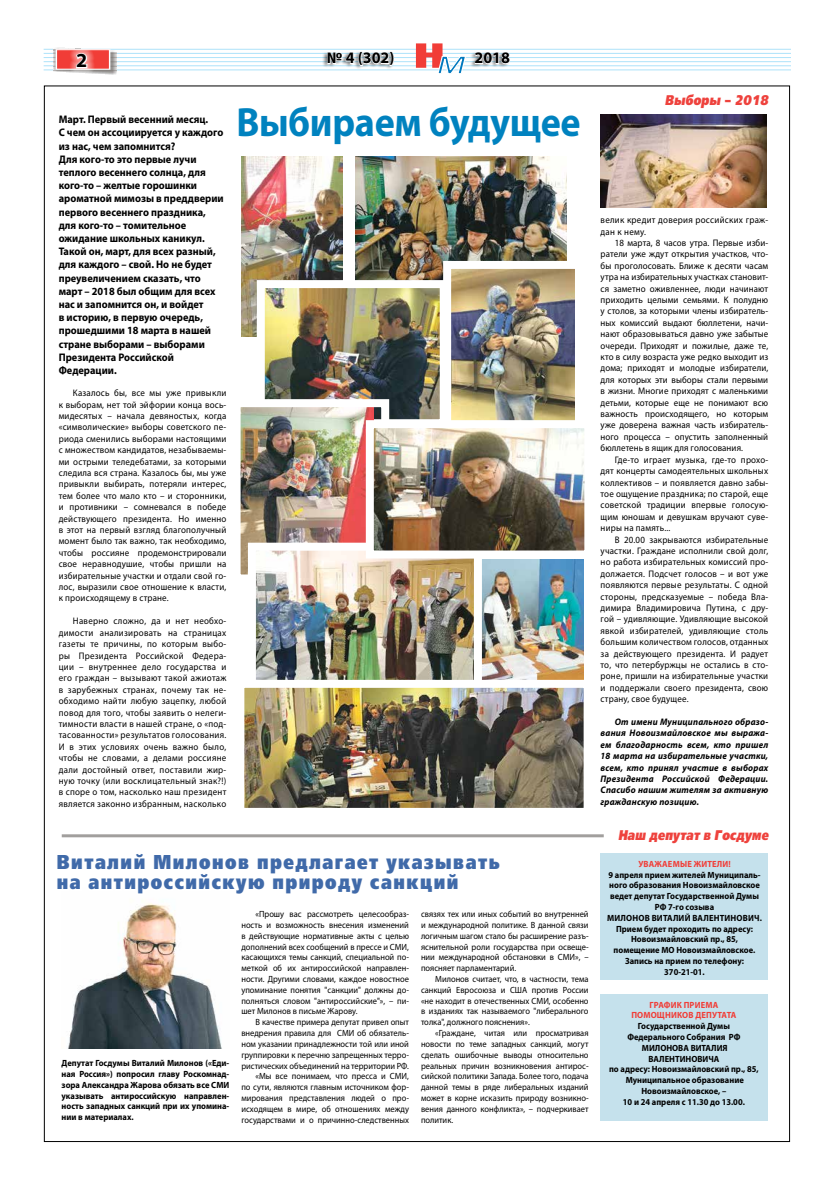
<style>
.page{position:relative;width:820px;height:1191px;background:#fff}
.page>*{position:absolute;margin:0;border:0;box-sizing:border-box;transform-origin:0 0}
.t1{font:700 41px "Myriad Pro";letter-spacing:-.01em;color:#0082bf;scale:.93 1}
.t2{font:20px/20px "Free Set Black C";letter-spacing:.09em;color:#406aa9;scale:.83 1}
.t3{font:700 20px "Myriad Pro";color:#000}
.t4{font:700 16px "Myriad Pro";color:#000}
.t5{font:italic 14px "Free Set Black C";letter-spacing:.01em;color:#ee423d;scale:.8 1}
.t6{font:700 11px/13.2px "Myriad Pro";color:#000;scale:.94 1}
.t7{font:9.5px/11.4px "Myriad Pro";letter-spacing:.02em;color:#000;text-align:justify;scale:.94 1}
.t8{font:italic 700 9.5px/11.4px "Myriad Pro";letter-spacing:.02em;color:#000;text-align:justify;scale:.94 1}
.t9{font:9px/10.8px "Myriad Pro";color:#000;text-align:justify;scale:.94 1}
.t10{font:700 9px/10.8px "Myriad Pro";color:#000;text-align:center;scale:.94 1}
.t11{font:700 9px "Myriad Pro";color:#f13d37;scale:.94 1}
</style>
<div class="page">
<hr style="left:44px;top:69px;width:746px;height:2px;background:#b2e4fa">
<hr style="left:44px;top:65px;width:746px;height:1px;background:#b2e4fa">
<hr style="left:44px;top:61px;width:746px;height:1px;background:#b2e4fa">
<hr style="left:44px;top:57px;width:746px;height:1px;background:#b2e4fa">
<hr style="left:44px;top:53px;width:746px;height:1px;background:#b2e4fa">
<hr style="left:44px;top:49px;width:746px;height:1px;background:#b2e4fa">
<svg style="left:416px;top:43px;width:50px;height:31px"></svg>
<div style="left:469px;top:51px;width:41px;height:17px;background:#000;opacity:.5"></div>
<svg style="left:474px;top:52px;width:36px;height:12px"></svg>
<svg style="left:53px;top:47px;width:64px;height:28px"></svg>
<div style="left:322px;top:50px;width:72px;height:20px;background:#000;opacity:.5"></div>
<svg style="left:327px;top:51px;width:67px;height:15px"></svg>
<img style="left:355px;top:156px;width:211px;height:101px">
<img style="left:68px;top:903px;width:154px;height:145px">
<hr style="left:62px;top:834px;width:541px;height:3px;background:#a19f9d">
<div style="left:600px;top:853px;width:168px;height:127px;background:#c5e1ec"></div>
<div style="left:600px;top:994px;width:168px;height:126px;background:#c5e1ec"></div>
<img style="left:600px;top:115px;width:165px;height:93px">
<img style="left:241px;top:156px;width:101px;height:101px">
<img style="left:485px;top:586px;width:98px;height:90px">
<img style="left:255px;top:586px;width:230px;height:90px">
<img style="left:244px;top:676px;width:340px;height:132px">
<img style="left:240px;top:257px;width:345px;height:329px">
<h2 class="t3" style="left:76px;top:48px;width:13px">2</h2>
<h3 class="t4" style="left:327px;top:48px;width:69px">№ 4 (302)</h3>
<h3 class="t4" style="left:474px;top:48px;width:37px">2018</h3>
<p class="t6" style="left:59px;top:112px;width:177px">Март. Первый весенний месяц.<br>С чем он ассоциируется у каждого из нас, чем запомнится?<br>Для кого-то это первые лучи теплого весеннего солнца, для кого-то – желтые горошинки ароматной мимозы в преддверии первого весеннего праздника, для кого-то – томительное ожидание школьных каникул.<br>Такой он, март, для всех разный, для каждого – свой. Но не будет преувеличением сказать, что март – 2018 был общим для всех нас и запомнится он, и войдет<br>в историю, в первую очередь, прошедшими 18 марта в нашей стране выборами – выборами<br>Президента Российской<br>Федерации.</p>
<p class="t7" style="left:59px;top:387px;width:180px;text-indent:14px">Казалось бы, все мы уже привыкли к выборам, нет той эйфории конца вось&shy;мидесятых – начала девяностых, когда «символические» выборы советского пе&shy;риода сменились выборами настоящими с множеством кандидатов, незабываемы&shy;ми острыми теледебатами, за которыми следила вся страна. Казалось бы, мы уже привыкли выбирать, потеряли интерес, тем более что мало кто – и сторонники, и противники – сомневался в победе действующего президента. Но именно в этот на первый взгляд благополучный момент было так важно, так необходимо, чтобы россияне продемонстрировали свое неравнодушие, чтобы пришли на избирательные участки и отдали свой го&shy;лос, выразили свое отношение к власти, к происходящему в стране.</p>
<p class="t7" style="left:59px;top:615px;width:180px;text-indent:14px">Наверно сложно, да и нет необхо&shy;димости анализировать на страницах газеты те причины, по которым выбо&shy;ры Президента Российской Федера&shy;ции – внутреннее дело государства и его граждан – вызывают такой ажиотаж в зарубежных странах, почему так не&shy;обходимо найти любую зацепку, любой повод для того, чтобы заявить о нелеги&shy;тимности власти в нашей стране, о «под&shy;тасованности» результатов голосования.<br>И в этих условиях очень важно было, чтобы не словами, а делами россияне дали достойный ответ, поставили жир&shy;ную точку (или восклицательный знак?!) в споре о том, насколько наш президент является законно избранным, насколько</p>
<h1 class="t1" style="left:236px;top:95px;width:371px">Выбираем будущее</h1>
<h2 class="t2" style="left:57px;top:852px;width:535px">Виталий Милонов предлагает указывать на антироссийскую природу санкций</h2>
<p class="t10" style="left:61px;top:1057px;width:180px;text-align:justify">Депутат Госдумы Виталий Милонов («Еди&shy;ная Россия») попросил главу Роскомнад&shy;зора Александра Жарова обязать все СМИ указывать антироссийскую направлен&shy;ность западных санкций при их упомина&shy;нии в материалах.</p>
<p class="t9" style="left:241px;top:908px;width:180px;text-indent:14px">«Прошу вас рассмотреть целесообраз&shy;ность и возможность внесения изменений в действующие нормативные акты с целью дополнений всех сообщений в прессе и СМИ, касающихся темы санкций, специальной по&shy;меткой об их антироссийской направлен&shy;ности. Другими словами, каждое новостное упоминание понятия ''санкции" должны до&shy;полняться словом "антироссийские"», – пи&shy;шет Милонов в письме Жарову.</p>
<p class="t9" style="left:241px;top:1016px;width:180px;text-align:right">В качестве примера депутат привел опыт внедрения правила для СМИ об обязатель&shy;ном указании принадлежности той или иной группировки к перечню запрещенных терро&shy;ристических объединений на территории РФ. «Мы все понимаем, что пресса и СМИ,<br>по сути, являются главным источником фор&shy;мирования представления людей о про&shy;исходящем в мире, об отношениях между государствами и о причинно-следственных</p>
<p class="t9" style="left:421px;top:908px;width:180px">связях тех или иных событий во внутренней и международной политике. В данной связи логичным шагом стало бы расширение разъ&shy;яснительной роли государства при освеще&shy;нии международной обстановки в СМИ», – поясняет парламентарий.</p>
<p class="t9" style="left:421px;top:973px;width:180px;text-indent:14px">Милонов считает, что, в частности, тема санкций Евросоюза и США против России «не находит в отечественных СМИ, особенно в изданиях так называемого "либерального толка", должного пояснения».</p>
<p class="t9" style="left:421px;top:1027px;width:180px;text-indent:14px">«Граждане, читая или просматривая новости по теме западных санкций, могут сделать ошибочные выводы относительно реальных причин возникновения антирос&shy;сийской политики Запада. Более того, подача данной темы в ряде либеральных изданий может в корне исказить природу возникно&shy;вения данного конфликта», – подчеркивает политик.</p>
<h3 class="t5" style="left:664px;top:92px;width:130px">Выборы – 2018</h3>
<p class="t7" style="left:600px;top:214px;width:180px">велик кредит доверия российских граж&shy;дан к нему.</p>
<p class="t7" style="left:600px;top:237px;width:180px;text-indent:14px">18 марта, 8 часов утра. Первые изби&shy;ратели уже ждут открытия участков, что&shy;бы проголосовать. Ближе к десяти часам утра на избирательных участках становит&shy;ся заметно оживленнее, люди начинают приходить целыми семьями. К полудню у столов, за которыми члены избиратель&shy;ных комиссий выдают бюллетени, начи&shy;нают образовываться давно уже забытые очереди. Приходят и пожилые, даже те, кто в силу возраста уже редко выходит из дома; приходят и молодые избиратели, для которых эти выборы стали первыми в жизни. Многие приходят с маленькими детьми, которые еще не понимают всю важность происходящего, но которым уже доверена важная часть избиратель&shy;ного процесса – опустить заполненный бюллетень в ящик для голосования.</p>
<p class="t7" style="left:600px;top:453px;width:180px;text-indent:14px">Где-то играет музыка, где-то прохо&shy;дят концерты самодеятельных школьных коллективов – и появляется давно забы&shy;тое ощущение праздника; по старой, еще советской традиции впервые голосую&shy;щим юношам и девушкам вручают суве&shy;ниры на память...</p>
<p class="t7" style="left:600px;top:533px;width:180px;text-indent:14px">В 20.00 закрываются избирательные участки. Граждане исполнили свой долг, но работа избирательных комиссий про&shy;должается. Подсчет голосов – и вот уже появляются первые результаты. С одной стороны, предсказуемые – победа Вла&shy;димира Владимировича Путина, с дру&shy;гой – удивляющие. Удивляющие высокой явкой избирателей, удивляющие столь большим количеством голосов, отданных за действующего президента. И радует то, что петербуржцы не остались в сто&shy;роне, пришли на избирательные участки и поддержали своего президента, свою страну, свое будущее.</p>
<p class="t8" style="left:600px;top:716px;width:180px;text-indent:14px">От имени Муниципального образо&shy;вания Новоизмайловское мы выража&shy;ем благодарность всем, кто пришел 18 марта на избирательные участки, всем, кто принял участие в выборах Президента Российской Федерации.<br>Спасибо нашим жителям за активную гражданскую позицию.</p>
<h3 class="t5" style="left:617px;top:827px;width:189px">Наш депутат в Госдуме</h3>
<p class="t11" style="left:638px;top:857px;width:13px">Уважаем</p>
<p class="t11" style="left:679px;top:857px;width:22px">ые жите</p>
<p class="t11" style="left:716px;top:857px;width:16px">ли!</p>
<p class="t10" style="left:608px;top:868px;width:163px">9 апреля прием жителей Муниципаль-</p>
<p class="t10" style="left:609px;top:879px;width:162px">ного образования Новоизмайловское</p>
<p class="t10" style="left:610px;top:890px;width:160px">ведет депутат Государственной Думы</p>
<p class="t10" style="left:654px;top:901px;width:64px">РФ 7-го созыва</p>
<p class="t10" style="left:607px;top:912px;width:28px">Милонов</p>
<p class="t10" style="left:651px;top:912px;width:68px">Виталий Валентинови</p>
<p class="t10" style="left:753px;top:912px;width:10px">ч.</p>
<p class="t10" style="left:613px;top:922px;width:152px">Прием будет проходить по адресу:<br>Новоизмайловский пр., 85, помещение МО Новоизмайловское.<br>Запись на прием по телефону:<br>370-21-01.</p>
<p class="t11" style="left:649px;top:998px;width:12px">График</p>
<p class="t11" style="left:683px;top:998px;width:7px">приема</p>
<p class="t11" style="left:631px;top:1009px;width:8px">помо</p>
<p class="t11" style="left:656px;top:1009px;width:16px">щников</p>
<p class="t11" style="left:695px;top:1009px;width:7px">депутата</p>
<p class="t10" style="left:608px;top:1020px;width:161px">Государственной Думы<br>Федерального Собрания РФ<br>МИЛОНОВА ВИТАЛИЯ<br>ВАЛЕНТИНОВИЧА<br>по адресу: Новоизмайловский пр., 85,<br>Муниципальное образование<br>Новоизмайловское, –<br>10 и 24 апреля с 11.30 до 13.00.</p>
</div>
